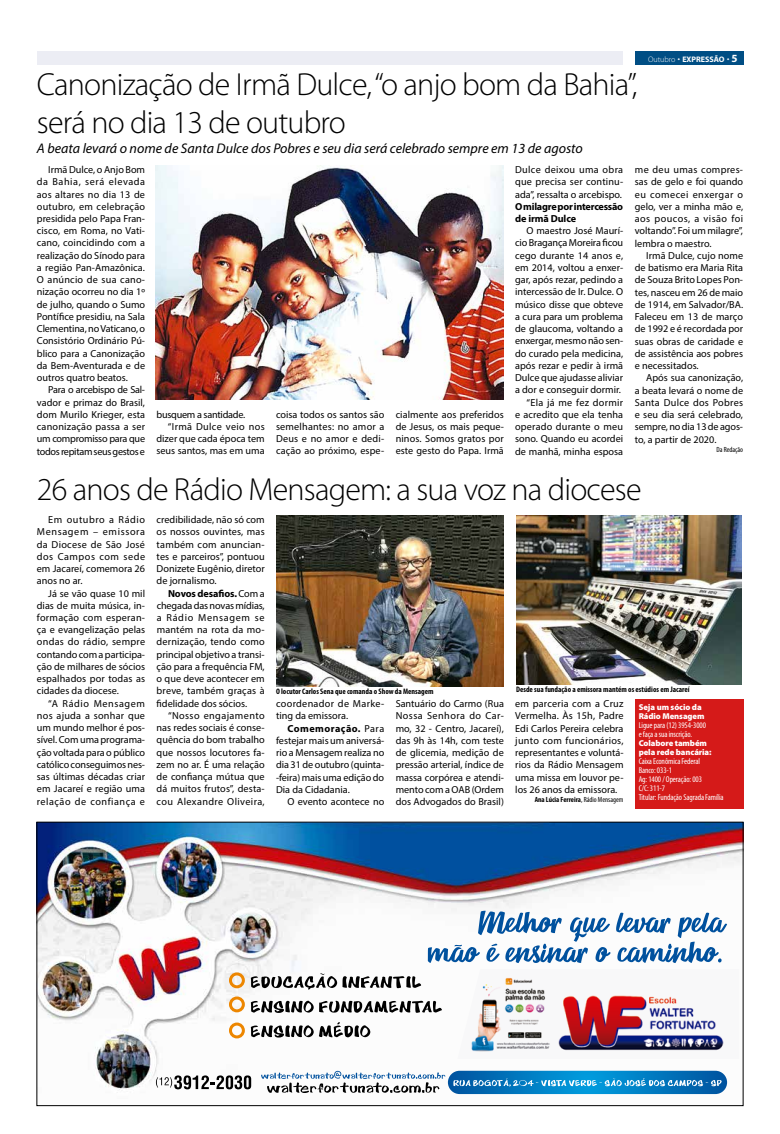
<style>
.page{position:relative;width:780px;height:1134px;background:#fff}
.page>*{position:absolute;margin:0;border:0;box-sizing:border-box;transform-origin:0 0}
.t1{font:300 32px/38.4px "Myriad Pro";letter-spacing:-.025em;color:#000}
.t2{font:italic 14px "Myriad Pro";color:#000}
.t3{font:10.2px/12.2px "Myriad Pro";color:#000;text-align:justify}
.t4{font:10.2px/12.2px "Myriad Pro";letter-spacing:.025em;color:#000}
.t5{font:700 10.2px/12.2px "Myriad Pro";letter-spacing:-.025em;color:#000}
.t6{font:10.2px "Myriad Pro";letter-spacing:-.025em;color:#000}
.t7{font:10.2px "Myriad Pro";letter-spacing:.035em;color:#000}
.t8{font:condensed 8.5px/9px "Myriad Pro";letter-spacing:-.01em;color:#fff}
.t9{font:900 8.5px/9px "Myriad Pro";letter-spacing:-.01em;color:#fff}
.t10{font:700 condensed 8px "Myriad Pro";color:#000}
.t11{font:700 8px "Myriad Pro";color:#fff}
.t12{font:700 condensed 7.5px "Myriad Pro";color:#000}
.t13{font:condensed 7.5px "Myriad Pro";color:#000}
.s1{font-weight:300}
.s2{font-size:11px}
.s3{font-weight:700}
.s4{font-weight:400}
</style>
<div class="page">
<div style="left:635px;top:51px;width:109px;height:14px;background:#004e84"></div>
<div style="left:37px;top:51px;width:585px;height:14px;background:#ecedf4"></div>
<img style="left:39px;top:824px;width:702px;height:271px">
<svg style="left:428px;top:911px;width:182px;height:52px"></svg>
<svg style="left:616px;top:913px;width:111px;height:50px"></svg>
<svg style="left:251px;top:973px;width:170px;height:16px"></svg>
<svg style="left:251px;top:1001px;width:191px;height:12px"></svg>
<svg style="left:251px;top:1022px;width:119px;height:15px"></svg>
<img style="left:457px;top:969px;width:282px;height:90px">
<svg style="left:156px;top:1075px;width:95px;height:14px"></svg>
<svg style="left:261px;top:1071px;width:466px;height:23px"></svg>
<div style="left:229px;top:972px;width:16px;height:16px;border:3px solid #ed8600;border-radius:50%"></div>
<div style="left:229px;top:996px;width:16px;height:16px;border:3px solid #ed8600;border-radius:50%"></div>
<div style="left:229px;top:1022px;width:16px;height:16px;border:3px solid #ed8600;border-radius:50%"></div>
<img style="left:156px;top:165px;width:347px;height:234px">
<div style="left:635px;top:699px;width:108px;height:109px;background:#d51a19"></div>
<img style="left:276px;top:515px;width:228px;height:171px">
<img style="left:516px;top:515px;width:225px;height:169px">
<p class="t11" style="left:648px;top:54px;width:91px"><span class="s1">Outubro</span> EXPRESSÃO <span class="s2">5</span></p>
<h1 class="t1" style="left:37px;top:64px;width:602px">Canonização de Irmã Dulce, “o anjo bom da Bahia”, será no dia 13 de outubro</h1>
<h2 class="t2" style="left:37px;top:140px;width:547px">A beata levará o nome de Santa Dulce dos Pobres e seu dia será celebrado sempre em 13 de agosto</h2>
<p class="t3" style="left:37px;top:163px;width:110px;text-indent:11px">Irmã Dulce, o Anjo Bom da Bahia, será elevada aos altares no dia 13 de outubro, em celebração presidida pelo Papa Fran&shy;cisco, em Roma, no Vati&shy;cano, coincidindo com a realização do Sínodo para a região Pan-Amazônica.<br>O anúncio de sua cano&shy;nização ocorreu no dia 1º de julho, quando o Sumo Pontífice presidiu, na Sala Clementina, no Vaticano, o Consistório Ordinário Pú&shy;blico para a Canonização da Bem-Aventurada e de outros quatro beatos.</p>
<p class="t3" style="left:37px;top:384px;width:110px;text-indent:11px">Para o arcebispo de Sal&shy;vador e primaz do Brasil, dom Murilo Krieger, esta canonização passa a ser um compromisso para que todos repitam seus gestos e</p>
<p class="t3" style="left:515px;top:163px;width:110px">Dulce deixou uma obra que precisa ser continu&shy;ada”, ressalta o arcebispo.</p>
<p class="t5" style="left:515px;top:200px;width:109px">O milagre por intercessão de irmã Dulce</p>
<p class="t3" style="left:515px;top:225px;width:110px;text-align:right">O maestro José Maurí&shy;cio Bragança Moreira ficou cego durante 14 anos e, em 2014, voltou a enxer&shy;gar, após rezar, pedindo a intercessão de Ir. Dulce. O músico disse que obteve a cura para um problema de glaucoma, voltando a enxergar, mesmo não sen&shy;do curado pela medicina, após rezar e pedir à irmã<br>Dulce que ajudasse aliviar a dor e conseguir dormir. “Ela já me fez dormir<br>e acredito que ela tenha operado durante o meu sono. Quando eu acordei de manhã, minha esposa</p>
<p class="t3" style="left:635px;top:164px;width:110px">me deu umas compres&shy;sas de gelo e foi quando eu comecei enxergar o gelo, ver a minha mão e, aos poucos, a visão foi voltando”. Foi um milagre”, lembra o maestro.</p>
<p class="t3" style="left:635px;top:249px;width:110px;text-indent:11px">Irmã Dulce, cujo nome de batismo era Maria Rita de Souza Brito Lopes Pon&shy;tes, nasceu em 26 de maio de 1914, em Salvador/BA.<br>Faleceu em 13 de março de 1992 e é recordada por suas obras de caridade e de assistência aos pobres e necessitados.</p>
<p class="t3" style="left:635px;top:372px;width:110px;text-indent:11px">Após sua canonização, a beata levará o nome de Santa Dulce dos Pobres e seu dia será celebrado, sempre, no dia 13 de agos&shy;to, a partir de 2020.</p>
<p class="t13" style="left:716px;top:444px;width:28px">Da Redação</p>
<h1 class="t1" style="left:37px;top:469px;width:606px">26 anos de Rádio Mensagem: a sua voz na diocese</h1>
<p class="t3" style="left:276px;top:408px;width:110px">coisa todos os santos são semelhantes: no amor a Deus e no amor e dedi&shy;cação ao próximo, espe-</p>
<p class="t3" style="left:395px;top:408px;width:110px">cialmente aos preferidos de Jesus, os mais peque&shy;ninos. Somos gratos por este gesto do Papa. Irmã</p>
<p class="t6" style="left:156px;top:408px;width:90px">busquem a santidade.</p>
<p class="t7" style="left:168px;top:420px;width:98px">“Irmã Dulce veio nos</p>
<p class="t3" style="left:156px;top:432px;width:110px">dizer que cada época tem</p>
<p class="t3" style="left:156px;top:445px;width:110px">seus santos, mas em uma</p>
<p class="t3" style="left:37px;top:513px;width:110px;text-indent:11px">Em outubro a Rádio Mensagem – emissora da Diocese de São José dos Campos com sede em Jacareí, comemora 26 anos no ar.</p>
<p class="t3" style="left:37px;top:587px;width:110px;text-indent:11px">Já se vão quase 10 mil dias de muita música, in&shy;formação com esperan&shy;ça e evangelização pelas ondas do rádio, sempre contando com a participa&shy;ção de milhares de sócios espalhados por todas as cidades da diocese.</p>
<p class="t3" style="left:37px;top:697px;width:110px;text-indent:11px">“A Rádio Mensagem nos ajuda a sonhar que um mundo melhor é pos&shy;sível. Com uma programa&shy;ção voltada para o público católico conseguimos nes&shy;sas últimas décadas criar em Jacareí e região uma relação de confiança e</p>
<p class="t3" style="left:157px;top:513px;width:110px">credibilidade, não só com os nossos ouvintes, mas também com anuncian&shy;tes e parceiros”, pontuou Donizete Eugênio, diretor de jornalismo.</p>
<p class="t3" style="left:157px;top:587px;width:110px;text-indent:11px"><span class="s3">Novos desafios.</span> Com a chegada das novas mídias, a Rádio Mensagem se mantém na rota da mo&shy;dernização, tendo como principal objetivo a transi&shy;ção para a frequência FM, o que deve acontecer em breve, também graças à fidelidade dos sócios.</p>
<p class="t3" style="left:157px;top:709px;width:110px;text-indent:11px">“Nosso engajamento nas redes sociais é conse&shy;quência do bom trabalho que nossos locutores fa&shy;zem no ar. É uma relação de confiança mútua que dá muitos frutos”, desta&shy;cou Alexandre Oliveira,</p>
<p class="t10" style="left:276px;top:686px;width:159px">O locutor Carlos Sena que comanda o Show da Mensagem</p>
<p class="t10" style="left:516px;top:684px;width:175px">Desde sua fundação a emissora mantém os estúdios em Jacareí</p>
<p class="t4" style="left:276px;top:697px;width:110px">coordenador de Marke&shy;ting da emissora.</p>
<p class="t3" style="left:276px;top:722px;width:110px;text-indent:11px"><span class="s3">Comemoração.</span> Para festejar mais um aniversá&shy;rio a Mensagem realiza no dia 31 de outubro (quinta--feira) mais uma edição do Dia da Cidadania.</p>
<p class="t3" style="left:287px;top:795px;width:98px">O evento acontece no</p>
<p class="t3" style="left:395px;top:697px;width:110px">Santuário do Carmo (Rua Nossa Senhora do Car&shy;mo, 32 - Centro, Jacareí), das 9h às 14h, com teste de glicemia, medição de pressão arterial, índice de massa corpórea e atendi&shy;mento com a OAB (Ordem dos Advogados do Brasil)</p>
<p class="t3" style="left:515px;top:697px;width:110px">em parceria com a Cruz Vermelha. Às 15h, Padre Edi Carlos Pereira celebra junto com funcionários, representantes e voluntá&shy;rios da Rádio Mensagem uma missa em louvor pe&shy;los 26 anos da emissora.</p>
<p class="t12" style="left:534px;top:794px;width:90px">Ana Lúcia Ferreira<span class="s4">, Rádio Mensagem</span></p>
<p class="t9" style="left:638px;top:703px;width:67px">Seja um sócio da<br>Rádio Mensagem</p>
<p class="t8" style="left:638px;top:721px;width:69px">Ligue para (12) 3954-3000 e faça a sua inscrição.</p>
<p class="t9" style="left:638px;top:739px;width:74px">Colabore também pela rede bancária:</p>
<p class="t8" style="left:638px;top:757px;width:86px">Caixa Econômica Federal<br>Banco: 033-1<br>Ag: 1400 / Operação: 003<br>C/C: 311-7<br>Titular: Fundação Sagrada Família</p>
</div>
